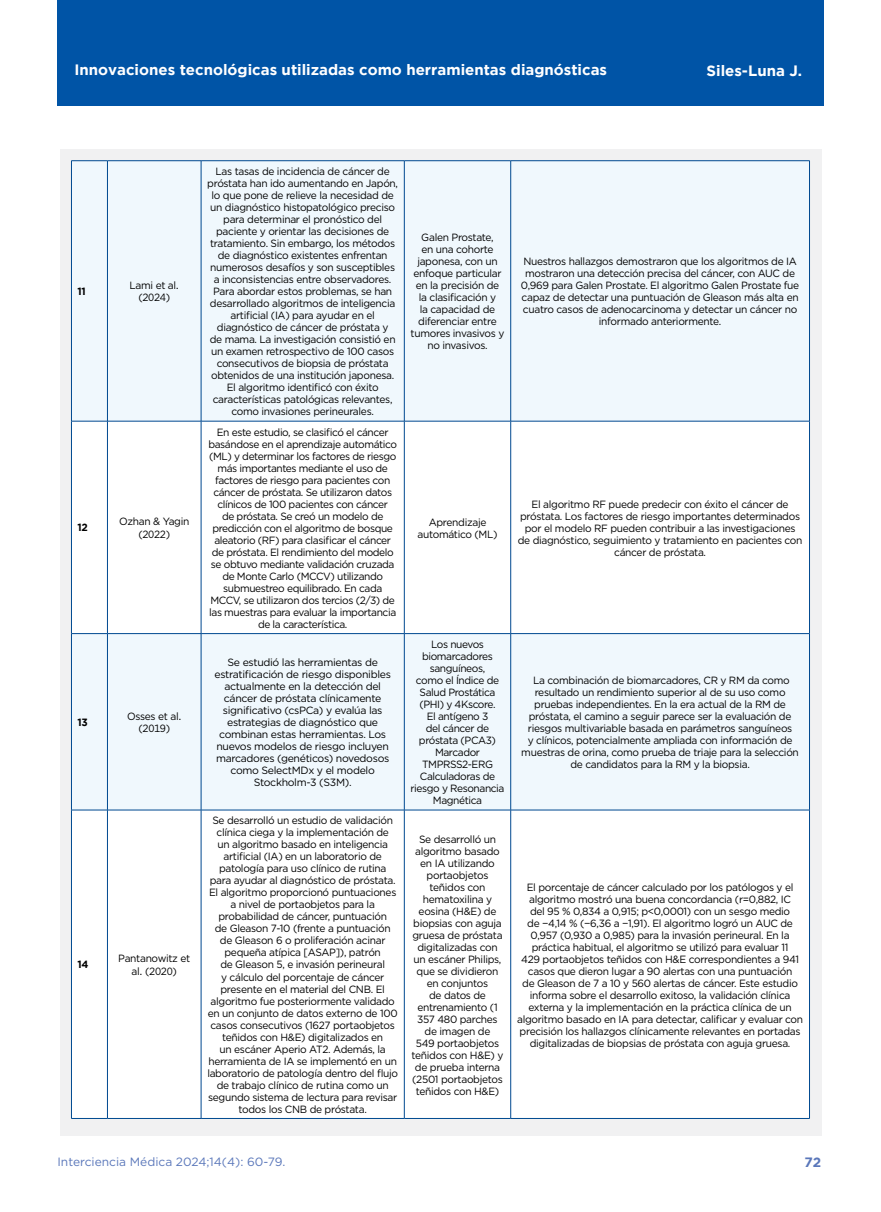
<style>
.page{position:relative;width:881px;height:1212px;background:#fff}
.page>*{position:absolute;margin:0;border:0;box-sizing:border-box;transform-origin:0 0}
.t1{font:700 15px "Gotham";color:#fff}
.t2{font:700 13.5px "Gotham";color:#5a77ba}
.t3{font:12px "Gotham";color:#5a77ba}
.t4{font:10.5px/12px "Gotham";letter-spacing:-.03em;color:#000;text-align:center}
.t5{font:700 10.5px "Gotham";letter-spacing:-.03em;color:#000}
</style>
<div class="page">
<div style="left:57px;top:0;width:766px;height:106px;background:#0054a6"></div>
<div style="left:60px;top:149px;width:761px;height:986px;background:#f1f1f2"></div>
<div style="left:72px;top:161px;width:736px;height:260px;background:#f0f8fd"></div>
<svg style="left:72px;top:422px;width:736px;height:696px;fill:#fff"></svg>
<hr style="left:71px;top:160px;width:36px;height:1px;background:#004990">
<hr style="left:107px;top:160px;width:94px;height:1px;background:#004990">
<hr style="left:201px;top:160px;width:203px;height:1px;background:#004990">
<hr style="left:404px;top:160px;width:106px;height:1px;background:#004990">
<hr style="left:510px;top:160px;width:299px;height:1px;background:#004990">
<hr style="left:71px;top:421px;width:36px;height:1px;background:#004990">
<hr style="left:71px;top:421px;width:1px;height:212px;background:#004990">
<hr style="left:107px;top:421px;width:94px;height:1px;background:#004990">
<hr style="left:107px;top:421px;width:1px;height:212px;background:#004990">
<hr style="left:201px;top:421px;width:203px;height:1px;background:#004990">
<hr style="left:201px;top:421px;width:1px;height:212px;background:#004990">
<hr style="left:404px;top:421px;width:106px;height:1px;background:#004990">
<hr style="left:404px;top:421px;width:1px;height:212px;background:#004990">
<hr style="left:510px;top:421px;width:299px;height:1px;background:#004990">
<hr style="left:510px;top:421px;width:1px;height:212px;background:#004990">
<hr style="left:808px;top:421px;width:1px;height:212px;background:#004990">
<hr style="left:71px;top:634px;width:1px;height:176px;background:#004990">
<hr style="left:71px;top:633px;width:36px;height:1px;background:#004990">
<hr style="left:107px;top:633px;width:94px;height:1px;background:#004990">
<hr style="left:201px;top:633px;width:203px;height:1px;background:#004990">
<hr style="left:404px;top:633px;width:106px;height:1px;background:#004990">
<hr style="left:510px;top:633px;width:299px;height:1px;background:#004990">
<hr style="left:107px;top:634px;width:1px;height:176px;background:#004990">
<hr style="left:201px;top:634px;width:1px;height:176px;background:#004990">
<hr style="left:404px;top:634px;width:1px;height:176px;background:#004990">
<hr style="left:510px;top:634px;width:1px;height:176px;background:#004990">
<hr style="left:808px;top:634px;width:1px;height:176px;background:#004990">
<hr style="left:71px;top:810px;width:1px;height:308px;background:#004990">
<hr style="left:71px;top:810px;width:36px;height:1px;background:#004990">
<hr style="left:107px;top:810px;width:94px;height:1px;background:#004990">
<hr style="left:201px;top:810px;width:203px;height:1px;background:#004990">
<hr style="left:404px;top:810px;width:106px;height:1px;background:#004990">
<hr style="left:510px;top:810px;width:299px;height:1px;background:#004990">
<hr style="left:107px;top:810px;width:1px;height:308px;background:#004990">
<hr style="left:201px;top:810px;width:1px;height:308px;background:#004990">
<hr style="left:404px;top:810px;width:1px;height:308px;background:#004990">
<hr style="left:510px;top:810px;width:1px;height:308px;background:#004990">
<hr style="left:808px;top:810px;width:1px;height:308px;background:#004990">
<hr style="left:71px;top:1118px;width:36px;height:1px;background:#004990">
<hr style="left:107px;top:1118px;width:94px;height:1px;background:#004990">
<hr style="left:201px;top:1118px;width:203px;height:1px;background:#004990">
<hr style="left:404px;top:1118px;width:106px;height:1px;background:#004990">
<hr style="left:510px;top:1118px;width:299px;height:1px;background:#004990">
<hr style="left:71px;top:161px;width:1px;height:260px;background:#004990">
<hr style="left:107px;top:161px;width:1px;height:260px;background:#004990">
<hr style="left:201px;top:161px;width:1px;height:260px;background:#004990">
<hr style="left:404px;top:161px;width:1px;height:260px;background:#004990">
<hr style="left:510px;top:161px;width:1px;height:260px;background:#004990">
<hr style="left:808px;top:161px;width:1px;height:260px;background:#004990">
<h1 class="t1" style="left:74px;top:61px;width:534px">Innovaciones tecnológicas utilizadas como herramientas diagnósticas</h1>
<h1 class="t1" style="left:706px;top:62px;width:97px">Siles-Luna J.</h1>
<p class="t5" style="left:77px;top:285px;width:10px">11</p>
<p class="t4" style="left:129px;top:279px;width:51px;line-height:12.6px">Lami et al. (2024)</p>
<p class="t5" style="left:77px;top:521px;width:12px">12</p>
<p class="t4" style="left:119px;top:515px;width:72px;line-height:12.6px">Ozhan &amp; Yagin (2022)</p>
<p class="t5" style="left:77px;top:716px;width:12px">13</p>
<p class="t4" style="left:127px;top:709px;width:56px;line-height:12.6px">Osses et al. (2019)</p>
<p class="t5" style="left:77px;top:958px;width:13px">14</p>
<p class="t4" style="left:118px;top:952px;width:73px;line-height:12.6px">Pantanowitz et al. (2020)</p>
<p class="t4" style="left:207px;top:165px;width:192px">Las tasas de incidencia de cáncer de próstata han ido aumentando en Japón, lo que pone de relieve la necesidad de un diagnóstico histopatológico preciso para determinar el pronóstico del paciente y orientar las decisiones de tratamiento. Sin embargo, los métodos de diagnóstico existentes enfrentan numerosos desafíos y son susceptibles a inconsistencias entre observadores.<br>Para abordar estos problemas, se han desarrollado algoritmos de inteligencia artificial (IA) para ayudar en el diagnóstico de cáncer de próstata y<br>de mama. La investigación consistió en un examen retrospectivo de 100 casos consecutivos de biopsia de próstata obtenidos de una institución japonesa.<br>El algoritmo identificó con éxito características patológicas relevantes, como invasiones perineurales.</p>
<p class="t4" style="left:208px;top:426px;width:190px">En este estudio, se clasificó el cáncer basándose en el aprendizaje automático (ML) y determinar los factores de riesgo más importantes mediante el uso de factores de riesgo para pacientes con cáncer de próstata. Se utilizaron datos clínicos de 100 pacientes con cáncer<br>de próstata. Se creó un modelo de predicción con el algoritmo de bosque aleatorio (RF) para clasificar el cáncer de próstata. El rendimiento del modelo se obtuvo mediante validación cruzada de Monte Carlo (MCCV) utilizando submuestreo equilibrado. En cada MCCV, se utilizaron dos tercios (2/3) de las muestras para evaluar la importancia de la característica.</p>
<p class="t4" style="left:214px;top:656px;width:178px">Se estudió las herramientas de estratificación de riesgo disponibles actualmente en la detección del cáncer de próstata clínicamente significativo (csPCa) y evalúa las estrategias de diagnóstico que combinan estas herramientas. Los nuevos modelos de riesgo incluyen marcadores (genéticos) novedosos como SelectMDx y el modelo<br>Stockholm-3 (S3M).</p>
<p class="t4" style="left:207px;top:814px;width:192px">Se desarrolló un estudio de validación clínica ciega y la implementación de<br>un algoritmo basado en inteligencia artificial (IA) en un laboratorio de patología para uso clínico de rutina para ayudar al diagnóstico de próstata.<br>El algoritmo proporcionó puntuaciones a nivel de portaobjetos para la probabilidad de cáncer, puntuación<br>de Gleason 7-10 (frente a puntuación de Gleason 6 o proliferación acinar pequeña atípica [ASAP]), patrón<br>de Gleason 5, e invasión perineural<br>y cálculo del porcentaje de cáncer presente en el material del CNB. El algoritmo fue posteriormente validado en un conjunto de datos externo de 100 casos consecutivos (1627 portaobjetos teñidos con H&amp;E) digitalizados en<br>un escáner Aperio AT2. Además, la herramienta de IA se implementó en un laboratorio de patología dentro del flujo de trabajo clínico de rutina como un segundo sistema de lectura para revisar todos los CNB de próstata.</p>
<p class="t4" style="left:410px;top:231px;width:95px">Galen Prostate,<br>en una cohorte japonesa, con un enfoque particular en la precisión de la clasificación y<br>la capacidad de diferenciar entre tumores invasivos y no invasivos.</p>
<p class="t4" style="left:520px;top:255px;width:280px">Nuestros hallazgos demostraron que los algoritmos de IA mostraron una detección precisa del cáncer, con AUC de 0,969 para Galen Prostate. El algoritmo Galen Prostate fue capaz de detectar una puntuación de Gleason más alta en cuatro casos de adenocarcinoma y detectar un cáncer no informado anteriormente.</p>
<p class="t4" style="left:417px;top:516px;width:82px">Aprendizaje automático (ML)</p>
<p class="t4" style="left:517px;top:498px;width:286px">El algoritmo RF puede predecir con éxito el cáncer de próstata. Los factores de riesgo importantes determinados por el modelo RF pueden contribuir a las investigaciones de diagnóstico, seguimiento y tratamiento en pacientes con cáncer de próstata.</p>
<p class="t4" style="left:410px;top:638px;width:95px">Los nuevos biomarcadores sanguíneos,<br>como el Índice de<br>Salud Prostática (PHI) y 4Kscore.<br>El antígeno 3<br>del cáncer de próstata (PCA3)<br>Marcador<br>TMPRSS2-ERG<br>Calculadoras de riesgo y Resonancia<br>Magnética</p>
<p class="t4" style="left:411px;top:832px;width:93px">Se desarrolló un algoritmo basado en IA utilizando portaobjetos teñidos con hematoxilina y eosina (H&amp;E) de biopsias con aguja gruesa de próstata digitalizadas con un escáner Philips, que se dividieron en conjuntos<br>de datos de entrenamiento (1<br>357 480 parches de imagen de<br>549 portaobjetos teñidos con H&amp;E) y de prueba interna (2501 portaobjetos teñidos con H&amp;E)</p>
<p class="t4" style="left:521px;top:674px;width:279px">La combinación de biomarcadores, CR y RM da como resultado un rendimiento superior al de su uso como pruebas independientes. En la era actual de la RM de próstata, el camino a seguir parece ser la evaluación de riesgos multivariable basada en parámetros sanguíneos<br>y clínicos, potencialmente ampliada con información de muestras de orina, como prueba de triaje para la selección de candidatos para la RM y la biopsia.</p>
<p class="t4" style="left:517px;top:880px;width:287px">El porcentaje de cáncer calculado por los patólogos y el algoritmo mostró una buena concordancia (r=0,882, IC<br>del 95 % 0,834 a 0,915; p&lt;0,0001) con un sesgo medio<br>de −4,14 % (−6,36 a −1,91). El algoritmo logró un AUC de 0,957 (0,930 a 0,985) para la invasión perineural. En la práctica habitual, el algoritmo se utilizó para evaluar 11<br>429 portaobjetos teñidos con H&amp;E correspondientes a 941 casos que dieron lugar a 90 alertas con una puntuación<br>de Gleason de 7 a 10 y 560 alertas de cáncer. Este estudio informa sobre el desarrollo exitoso, la validación clínica externa y la implementación en la práctica clínica de un algoritmo basado en IA para detectar, calificar y evaluar con precisión los hallazgos clínicamente relevantes en portadas digitalizadas de biopsias de próstata con aguja gruesa.</p>
<p class="t3" style="left:57px;top:1154px;width:229px">Interciencia Médica 2024;14(4): 60-79.</p>
<p class="t2" style="left:804px;top:1154px;width:18px">72</p>
</div>
